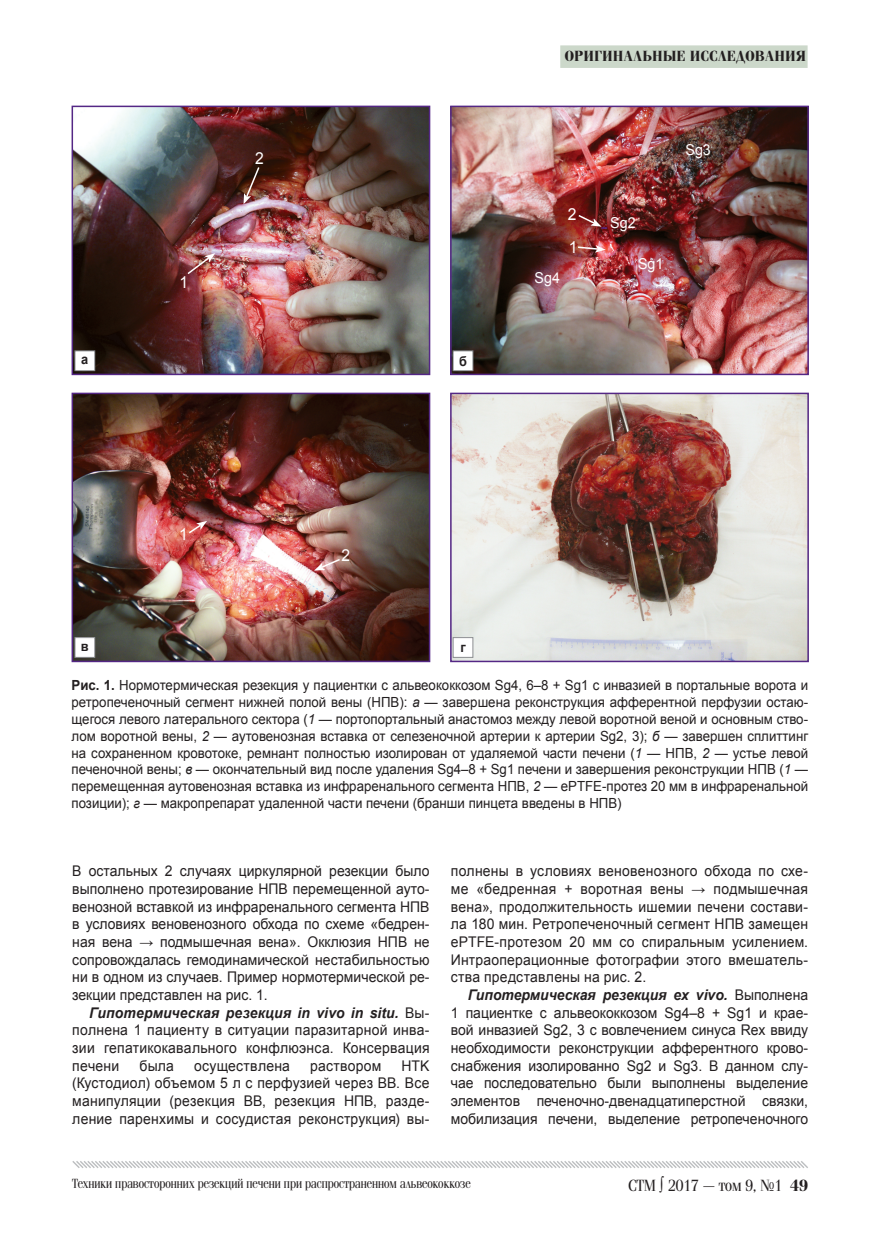
<style>
.page{position:relative;width:872px;height:1234px;background:#fff}
.page>*{position:absolute;margin:0;border:0;box-sizing:border-box;transform-origin:0 0}
.t1{font:16.5px "Simeiz";color:#231f20}
.t2{font:16.5px/33px "Arial";color:#fff;scale:.95 1}
.t3{font:700 15px "Simeiz";letter-spacing:.04em;color:#231f20}
.t4{font:15px "Arial";color:#fff;scale:.95 1}
.t5{font:14.7px/17.7px "Arial";letter-spacing:.015em;color:#231f20;text-align:justify;scale:.95 1}
.t6{font:13.95px/16.8px "Arial";color:#231f20;text-align:justify;scale:.95 1}
.t7{font:13.5px "Simeiz";color:#231f20;scale:.95 1}
.t8{font:700 13.5px "Arial";color:#231f20;scale:.95 1}
.s1{font-weight:700}
.s2{font-style:italic}
.s3{font-weight:700;font-style:italic}
</style>
<div class="page">
<div style="left:560px;top:45px;width:247px;height:23px;background:#ccd8ca"></div>
<svg style="left:72px;top:1161px;width:736px;height:7px"></svg>
<img style="left:75px;top:109px;width:352px;height:263px">
<div style="left:72px;top:106px;width:358px;height:269px;border:2px solid #542785"></div>
<img style="left:453px;top:109px;width:353px;height:263px">
<div style="left:450px;top:106px;width:359px;height:269px;border:2px solid #542785"></div>
<img style="left:75px;top:395px;width:352px;height:264px">
<div style="left:72px;top:392px;width:358px;height:270px;border:2px solid #542785"></div>
<img style="left:453px;top:395px;width:353px;height:264px">
<div style="left:450px;top:392px;width:359px;height:270px;border:2px solid #542785"></div>
<div style="left:75px;top:351px;width:20px;height:19px;background:#fff"></div>
<div style="left:75px;top:350px;width:20px;height:21px;border:1px solid #8c8e91"></div>
<div style="left:453px;top:351px;width:20px;height:19px;background:#fff"></div>
<div style="left:453px;top:350px;width:20px;height:21px;border:1px solid #8c8e91"></div>
<div style="left:75px;top:637px;width:20px;height:20px;background:#fff"></div>
<div style="left:75px;top:637px;width:20px;height:20px;border:1px solid #8c8e91"></div>
<div style="left:453px;top:637px;width:20px;height:20px;background:#fff"></div>
<div style="left:453px;top:637px;width:20px;height:20px;border:1px solid #8c8e91"></div>
<svg style="left:243px;top:165px;width:18px;height:39px"></svg>
<svg style="left:186px;top:253px;width:29px;height:23px"></svg>
<svg style="left:576px;top:245px;width:30px;height:7px"></svg>
<svg style="left:577px;top:213px;width:30px;height:16px"></svg>
<svg style="left:314px;top:557px;width:27px;height:13px"></svg>
<svg style="left:187px;top:520px;width:20px;height:14px"></svg>
<p class="t2" style="left:179px;top:265px;width:11px">1</p>
<p class="t2" style="left:255px;top:141px;width:11px">2</p>
<p class="t8" style="left:81px;top:350px;width:9px">а</p>
<p class="t8" style="left:459px;top:351px;width:10px">б</p>
<p class="t2" style="left:179px;top:517px;width:11px">1</p>
<p class="t2" style="left:341px;top:538px;width:11px">2</p>
<p class="t8" style="left:81px;top:636px;width:10px">в</p>
<p class="t8" style="left:460px;top:638px;width:7px">г</p>
<p class="t3" style="left:565px;top:48px;width:242px">оригинальные исследования</p>
<p class="t4" style="left:534px;top:267px;width:28px">Sg4</p>
<p class="t2" style="left:567px;top:197px;width:12px">2<br>1</p>
<p class="t4" style="left:610px;top:212px;width:28px">Sg2</p>
<p class="t4" style="left:638px;top:253px;width:28px">Sg1</p>
<p class="t4" style="left:685px;top:139px;width:28px">Sg3</p>
<p class="t6" style="left:72px;top:677px;width:777px"><span class="s1">Рис. 1.</span> Нормотермическая резекция у пациентки с альвеококкозом Sg4, 6–8 + Sg1 с инвазией в портальные ворота и ретропеченочный сегмент нижней полой вены (НПВ): <span class="s2">а</span> — завершена реконструкция афферентной перфузии остаю&shy;щегося левого латерального сектора (<span class="s2">1</span> — портопортальный анастомоз между левой воротной веной и основным ство&shy;лом воротной вены, <span class="s2">2</span> — аутовенозная вставка от селезеночной артерии к артерии Sg2, 3); <span class="s2">б</span> — завершен сплиттинг на сохраненном кровотоке, ремнант полностью изолирован от удаляемой части печени (<span class="s2">1</span> — НПВ, <span class="s2">2</span> — устье левой печеночной вены; <span class="s2">в</span> — окончательный вид после удаления Sg4–8 + Sg1 печени и завершения реконструкции НПВ (<span class="s2">1</span> — перемещенная аутовенозная вставка из инфраренального сегмента НПВ, <span class="s2">2</span> — ePTFE-протез 20 мм в инфраренальной позиции); <span class="s2">г</span> — макропрепарат удаленной части печени (бранши пинцета введены в НПВ)</p>
<p class="t5" style="left:72px;top:862px;width:377px">В остальных 2 случаях циркулярной резекции было выполнено протезирование НПВ перемещенной ауто&shy;венозной вставкой из инфраренального сегмента НПВ в условиях веновенозного обхода по схеме «бедрен&shy;ная вена → подмышечная вена». Окклюзия НПВ не сопровождалась гемодинамической нестабильностью ни в одном из случаев. Пример нормотермической ре&shy;зекции представлен на рис. 1.</p>
<p class="t5" style="left:72px;top:1003px;width:377px;text-indent:17px"><span class="s3">Гипотермическая резекция in vivo in situ.</span> Вы&shy;полнена 1 пациенту в ситуации паразитарной инва&shy;зии гепатикокавального конфлюэнса. Консервация печени</p>
<p class="t5" style="left:139px;top:1056px;width:38px">была</p>
<p class="t5" style="left:194px;top:1056px;width:102px">осуществлена</p>
<p class="t5" style="left:310px;top:1056px;width:76px">раствором</p>
<p class="t5" style="left:72px;top:1056px;width:377px;text-indent:329px">HTK (Кустодиол) объемом 5 л с перфузией через ВВ. Все манипуляции (резекция ВВ, резекция НПВ, разде&shy;ление паренхимы и сосудистая реконструкция) вы-</p>
<p class="t5" style="left:451px;top:862px;width:377px">полнены в условиях веновенозного обхода по схе&shy;ме «бедренная + воротная вены → подмышечная вена», продолжительность ишемии печени состави&shy;ла 180 мин. Ретропеченочный сегмент НПВ замещен ePTFE-протезом 20 мм со спиральным усилением.<br>Интраоперационные фотографии этого вмешатель&shy;ства представлены на рис. 2.</p>
<p class="t5" style="left:451px;top:985px;width:377px;text-indent:17px"><span class="s3">Гипотермическая резекция ex vivo.</span> Выполнена 1 пациентке с альвеококкозом Sg4–8 + Sg1 и крае&shy;вой инвазией Sg2, 3 с вовлечением синуса Rex ввиду необходимости реконструкции афферентного крово&shy;снабжения изолированно Sg2 и Sg3. В данном слу&shy;чае последовательно были выполнены выделение элементов печеночно-двенадцатиперстной связки, мобилизация печени, выделение ретропеченочного</p>
<p class="t7" style="left:72px;top:1176px;width:421px">Техники правосторонних резекций печени при распространенном альвеококкозе</p>
<p class="t1" style="left:628px;top:1176px;width:181px">СТМ ∫ 2017 — том 9, №1 <span class="s1">49</span></p>
</div>
